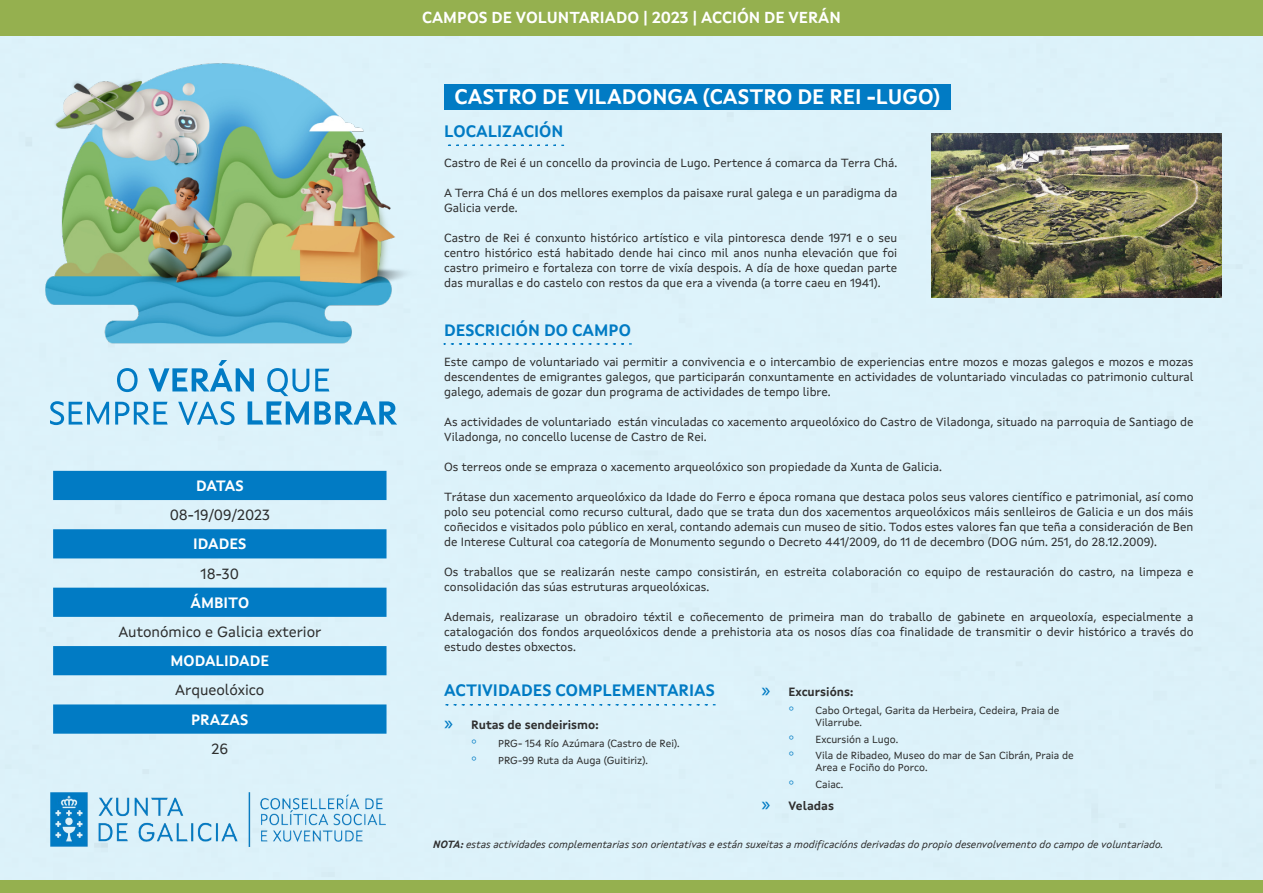
<style>
.page{position:relative;width:1263px;height:893px;background:#e1f7ff}
.page>*{position:absolute;margin:0;border:0;box-sizing:border-box;transform-origin:0 0}
.t1{font:700 21px "Xunta Sans";color:#fff}
.t2{font:700 16.5px "Xunta Sans";color:#017bc4}
.t3{font:16.5px "Arial";color:#017bc4}
.t4{font:700 15.9px "Xunta Sans";color:#fff}
.t5{font:15px "Xunta Sans";color:#2e2f2f}
.t6{font:700 15px "Xunta Sans";color:#fff}
.t7{font:12px/15px "Xunta Sans";color:#2f2f2f;text-align:justify}
.t8{font:700 12px "Xunta Sans";color:#2f2f2f}
.t9{font:10.5px/12px "Xunta Sans";color:#2e2f2f}
.t10{font:italic 10.5px "Xunta Sans";color:#2f2f2f}
.s1{font-weight:400;font-size:16.5px;color:#017bc4}
.s2{font-weight:700}
</style>
<div class="page">
<div style="left:0;top:0;width:1263px;height:35px;background:#95b04f"></div>
<div style="left:0;top:881px;width:1263px;height:12px;background:#95b04f"></div>
<svg style="left:50px;top:401px;width:59px;height:24px"></svg>
<svg style="left:115px;top:381px;width:282px;height:44px"></svg>
<div style="left:444px;top:84px;width:507px;height:25px;background:#017bc4"></div>
<svg style="left:447px;top:145px;width:116px;height:1px"></svg>
<svg style="left:450px;top:343px;width:181px;height:2px"></svg>
<img style="left:50px;top:792px;width:335px;height:54px">
<svg style="left:53px;top:471px;width:333px;height:263px;fill:#017bc4"></svg>
<svg style="left:445px;top:704px;width:270px;height:1px"></svg>
<img style="left:0;top:35px;width:447px;height:346px">
<img style="left:931px;top:134px;width:290px;height:163px">
<p class="t6" style="left:196px;top:480px;width:49px">DATAS</p>
<p class="t5" style="left:170px;top:509px;width:102px">08-19/09/2023</p>
<p class="t6" style="left:193px;top:538px;width:55px">IDADES</p>
<p class="t5" style="left:201px;top:567px;width:40px">18-30</p>
<p class="t6" style="left:191px;top:596px;width:60px">ÁMBITO</p>
<p class="t5" style="left:118px;top:626px;width:204px">Autonómico e Galicia exterior</p>
<p class="t6" style="left:170px;top:655px;width:100px">MODALIDADE</p>
<p class="t5" style="left:175px;top:684px;width:91px">Arqueolóxico</p>
<p class="t6" style="left:191px;top:713px;width:59px">PRAZAS</p>
<p class="t5" style="left:212px;top:742px;width:18px">26</p>
<h3 class="t4" style="left:422px;top:11px;width:420px">CAMPOS DE VOLUNTARIADO | 2023 | ACCIÓN DE VERÁN</h3>
<h1 class="t1" style="left:455px;top:88px;width:487px">CASTRO DE VILADONGA (CASTRO DE REI -LUGO)</h1>
<h2 class="t2" style="left:444px;top:124px;width:121px">LOCALIZACIÓN</h2>
<p class="t7" style="left:444px;top:156px;width:455px">Castro de Rei é un concello da provincia de Lugo. Pertence á comarca da Terra Chá.</p>
<p class="t7" style="left:444px;top:186px;width:455px">A Terra Chá é un dos mellores exemplos da paisaxe rural galega e un paradigma da<br>Galicia verde.</p>
<p class="t7" style="left:444px;top:231px;width:455px">Castro de Rei é conxunto histórico artístico e vila pintoresca dende 1971 e o seu centro histórico está habitado dende hai cinco mil anos nunha elevación que foi castro primeiro e fortaleza con torre de vixía despois. A día de hoxe quedan parte das murallas e do castelo con restos da que era a vivenda (a torre caeu en 1941).</p>
<h2 class="t2" style="left:444px;top:323px;width:188px">DESCRICIÓN DO CAMPO</h2>
<p class="t7" style="left:444px;top:355px;width:751px">Este campo de voluntariado vai permitir a convivencia e o intercambio de experiencias entre mozos e mozas galegos e mozos e mozas descendentes de emigrantes galegos, que participarán conxuntamente en actividades de voluntariado vinculadas co patrimonio cultural galego, ademais de gozar dun programa de actividades de tempo libre.</p>
<p class="t7" style="left:444px;top:415px;width:751px">As actividades de voluntariado están vinculadas co xacemento arqueolóxico do Castro de Viladonga, situado na parroquia de Santiago de<br>Viladonga, no concello lucense de Castro de Rei.</p>
<p class="t7" style="left:444px;top:460px;width:499px">Os terreos onde se empraza o xacemento arqueolóxico son propiedade da Xunta de Galicia.</p>
<p class="t7" style="left:444px;top:490px;width:751px">Trátase dun xacemento arqueolóxico da Idade do Ferro e época romana que destaca polos seus valores científico e patrimonial, así como polo seu potencial como recurso cultural, dado que se trata dun dos xacementos arqueolóxicos máis senlleiros de Galicia e un dos máis coñecidos e visitados polo público en xeral, contando ademais cun museo de sitio. Todos estes valores fan que teña a consideración de Ben de Interese Cultural coa categoría de Monumento segundo o Decreto 441/2009, do 11 de decembro (DOG núm. 251, do 28.12.2009).</p>
<p class="t7" style="left:444px;top:565px;width:751px">Os traballos que se realizarán neste campo consistirán, en estreita colaboración co equipo de restauración do castro, na limpeza e consolidación das súas estruturas arqueolóxicas.</p>
<p class="t7" style="left:444px;top:610px;width:751px">Ademais, realizarase un obradoiro téxtil e coñecemento de primeira man do traballo de gabinete en arqueoloxía, especialmente a catalogación dos fondos arqueolóxicos dende a prehistoria ata os nosos días coa finalidade de transmitir o devir histórico a través do estudo destes obxectos.</p>
<h2 class="t2" style="left:444px;top:684px;width:272px">ACTIVIDADES COMPLEMENTARIAS</h2>
<p class="t8" style="left:444px;top:720px;width:156px"><span class="s1">»</span> Rutas de sendeirismo:</p>
<h2 class="t3" style="left:471px;top:735px;width:7px">◦</h2>
<p class="t9" style="left:498px;top:739px;width:183px">PRG- 154 Río Azúmara (Castro de Rei).</p>
<h2 class="t3" style="left:471px;top:752px;width:7px">◦</h2>
<p class="t9" style="left:498px;top:755px;width:151px">PRG-99 Ruta da Auga (Guitiriz).</p>
<p class="t8" style="left:761px;top:687px;width:93px"><span class="s1">»</span> Excursións:</p>
<h2 class="t3" style="left:788px;top:702px;width:7px">◦</h2>
<p class="t9" style="left:815px;top:706px;width:245px">Cabo Ortegal, Garita da Herbeira, Cedeira, Praia de<br>Vilarrube.</p>
<h2 class="t3" style="left:788px;top:731px;width:7px">◦</h2>
<p class="t9" style="left:815px;top:734px;width:84px">Excursión a Lugo.</p>
<h2 class="t3" style="left:788px;top:747px;width:7px">◦</h2>
<p class="t9" style="left:815px;top:751px;width:260px">Vila de Ribadeo, Museo do mar de San Cibrán, Praia de<br>Area e Fociño do Porco.</p>
<h2 class="t3" style="left:788px;top:776px;width:7px">◦</h2>
<p class="t9" style="left:815px;top:779px;width:29px">Caiac.</p>
<p class="t8" style="left:761px;top:801px;width:74px"><span class="s1">»</span> Veladas</p>
<p class="t10" style="left:433px;top:840px;width:732px"><span class="s2">NOTA:</span> estas actividades complementarias son orientativas e están suxeitas a modificacións derivadas do propio desenvolvemento do campo de voluntariado.</p>
</div>
